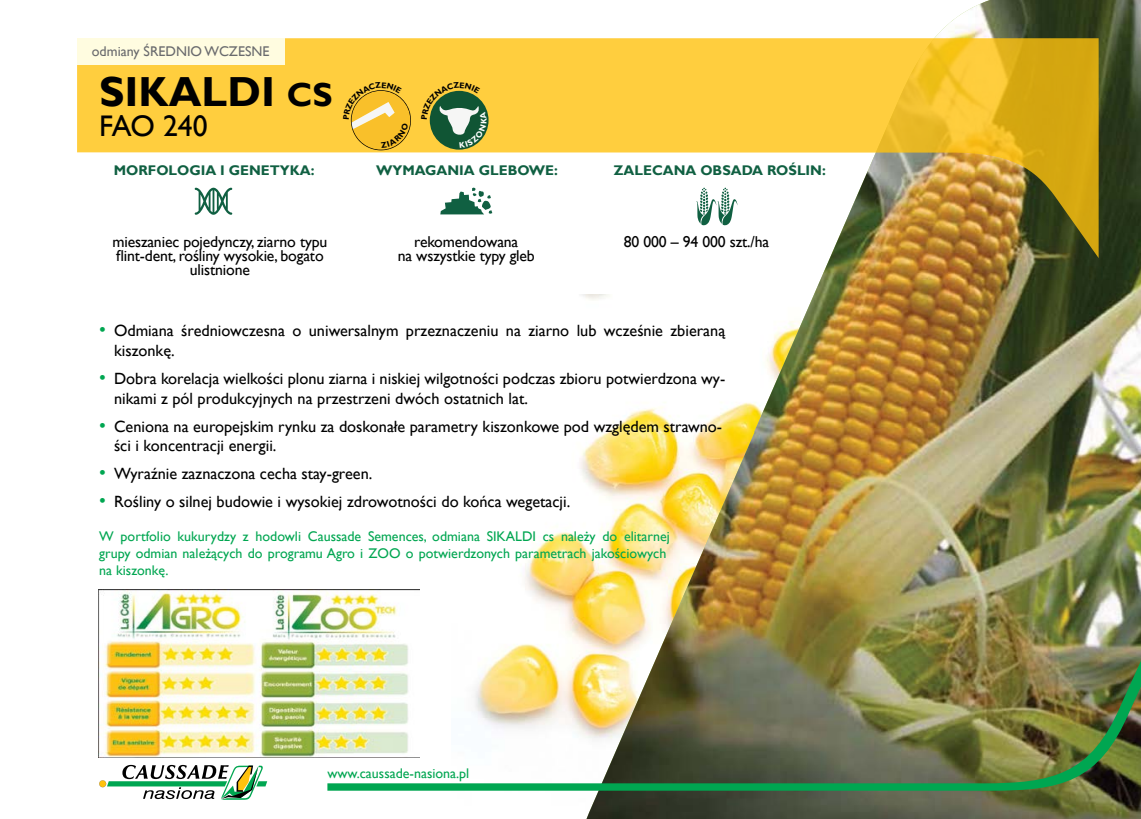
<style>
.page{position:relative;width:1141px;height:819px;background:#fff}
.page>*{position:absolute;margin:0;border:0;box-sizing:border-box;transform-origin:0 0}
.t1{font:700 42px "Gill Sans";color:#000}
.t2{font:29.75px "Gill Sans";letter-spacing:-.02em;color:#000}
.t3{font:16.28px/19.6px "Gill Sans";color:#000}
.t4{font:15.75px/14px "Gill Sans";letter-spacing:-.01em;color:#000;text-align:center}
.t5{font:14px/16.8px "Gill Sans";color:#00a651}
.t6{font:700 14px "Gill Sans";color:#106042}
.t7{font:14px "Gill Sans";color:#696a6d}
.s1{font-size:33.25px}
.s2{font-size:19.25px;color:#00a651}
</style>
<div class="page">
<img style="left:451px;top:532px;width:128px;height:259px">
<img style="left:586px;top:0;width:555px;height:819px">
<svg style="left:99px;top:764px;width:168px;height:35px"></svg>
<svg style="left:77px;top:38px;width:1022px;height:220px"></svg>
<img style="left:327px;top:628px;width:814px;height:162px">
<img style="left:98px;top:590px;width:322px;height:167px">
<div style="left:77px;top:38px;width:207px;height:27px;background:#fffce0"></div>
<svg style="left:421px;top:82px;width:66px;height:66px;background:#899850"></svg>
<svg style="left:343px;top:82px;width:69px;height:69px;background:#f4c43f"></svg>
<p class="t7" style="left:92px;top:44px;width:125px">odmiany Średnio wcz</p>
<p class="t7" style="left:238px;top:44px;width:33px">esne</p>
<h1 class="t1" style="left:99px;top:66px;width:232px">SIKALDI <span class="s1">CS</span></h1>
<h2 class="t2" style="left:99px;top:108px;width:110px">FAO 240</h2>
<p class="t6" style="left:114px;top:162px;width:202px">MORFOLOGIA I GENETYKA:</p>
<p class="t6" style="left:376px;top:162px;width:183px">WYMAGANIA GLEBOWE:</p>
<p class="t6" style="left:614px;top:162px;width:214px">ZALECANA OBSADA ROŚLIN:</p>
<p class="t4" style="left:112px;top:235px;width:216px">mieszaniec pojedynczy, ziarno typu flint-dent, rośliny wysokie, bogato ulistnione</p>
<p class="t4" style="left:398px;top:235px;width:139px">rekomendowana<br>na wszystkie typy gleb</p>
<p class="t4" style="left:624px;top:235px;width:147px">80 000 – 94 000 szt./ha</p>
<p class="t3" style="left:114px;top:321px;width:613px;text-indent:-15px"><span class="s2">•</span> Odmiana średniowczesna o uniwersalnym przeznaczeniu na ziarno lub wcześnie zbieraną kiszonkę.</p>
<p class="t3" style="left:114px;top:369px;width:613px;text-indent:-15px"><span class="s2">•</span> Dobra korelacja wielkości plonu ziarna i niskiej wilgotności podczas zbioru potwierdzona wy&shy;nikami z pól produkcyjnych na przestrzeni dwóch ostatnich lat.</p>
<p class="t3" style="left:114px;top:416px;width:610px;text-indent:-15px"><span class="s2">•</span> Ceniona na europejskim rynku za doskonałe parametry kiszonkowe pod względem strawno&shy;ści i koncentracji energii.</p>
<p class="t3" style="left:99px;top:464px;width:275px"><span class="s2">•</span> Wyraźnie zaznaczona cecha stay-green.</p>
<p class="t3" style="left:99px;top:492px;width:473px"><span class="s2">•</span> Rośliny o silnej budowie i wysokiej zdrowotności do końca wegetacji.</p>
<p class="t5" style="left:99px;top:528px;width:572px">W portfolio kukurydzy z hodowli Caussade Semences, odmiana SIKALDI cs należy do elitarnej grupy odmian należących do programu Agro i ZOO o potwierdzonych parametrach jakościowych na kiszonkę.</p>
<p class="t5" style="left:327px;top:765px;width:143px">www.caussade-nasiona.pl</p>
</div>
